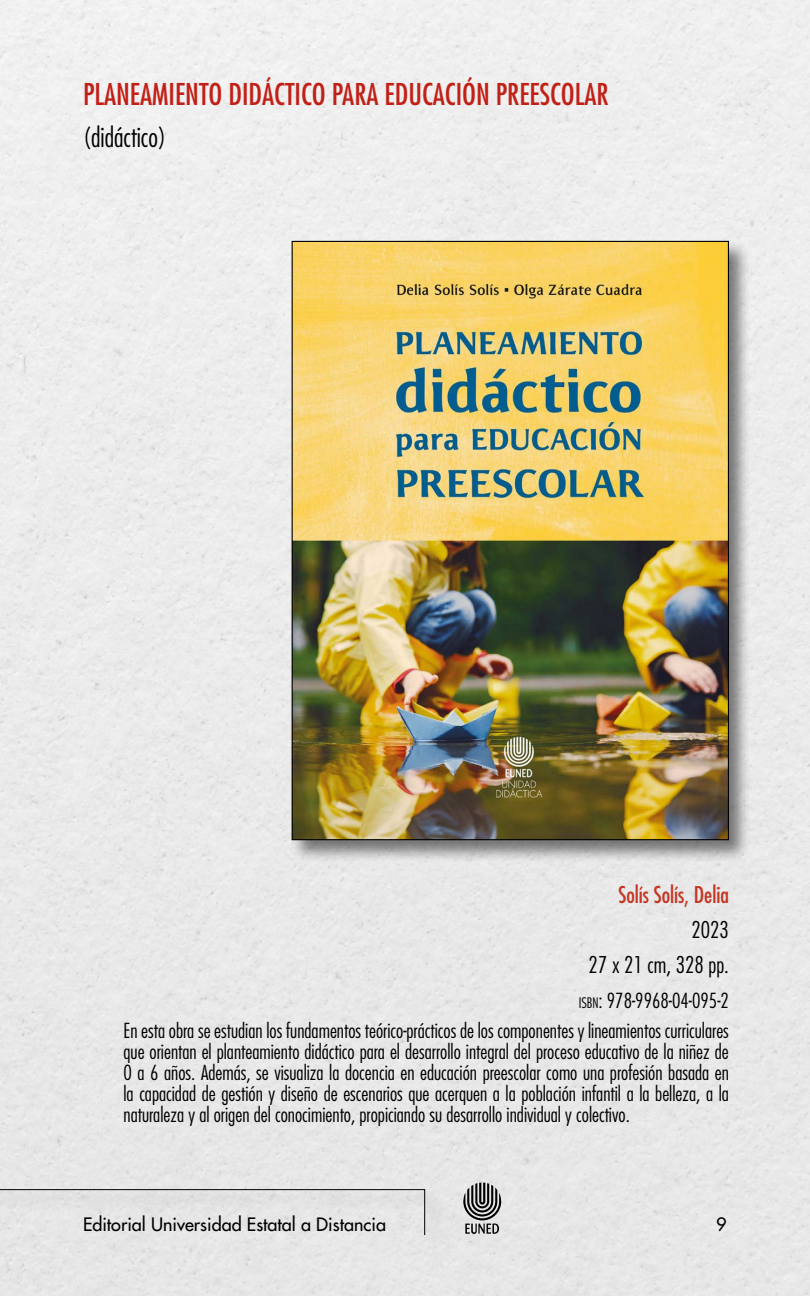
<style>
.page{position:relative;width:810px;height:1296px;background:#fff}
.page>*{position:absolute;margin:0;border:0;box-sizing:border-box;transform-origin:0 0}
.TITULO_DE_LA_OBRA{font:condensed 29.25px "Futura Std";color:#c12017}
.coleccion___o_genero{font:300 condensed 27px "Futura Std";color:#000}
.AUTOR{font:condensed 22.5px "Futura Std";color:#c53623}
.formato-paginas{font:300 condensed 22.5px "Futura Std";color:#000}
.Año{font:300 condensed 22.5px "Futura Std";color:#000}
.Descripción_de_libro{font:300 condensed 20.25px/20.7px "Futura Std";color:#000;text-align:justify}
.ISBNN{font:300 condensed 20.25px "Futura Std";color:#000}
.t1{font:500 18px "Futura Std";color:#000}
.s1{font-size:14.17px}
.s2{font-style:inherit}
</style>
<div class="page">
<svg style="left:463px;top:1182px;width:38px;height:52px;background:#8a8a8a"></svg>
<div style="left:0;top:1187px;width:447px;height:68px;background:#e6e6e6"></div>
<svg style="left:0;top:1189px;width:425px;height:47px"></svg>
<div style="left:289px;top:239px;width:463px;height:624px;background:#000;opacity:.5"></div>
<img style="left:294px;top:243px;width:433px;height:595px">
<p class="TITULO_DE_LA_OBRA" style="left:83px;top:77px;width:527px">PLANEAMIENTO DIDÁCTICO PARA EDUCACIÓN PREESCOLAR</p>
<p class="coleccion___o_genero" style="left:83px;top:121px;width:85px">(didáctico)</p>
<p class="AUTOR" style="left:618px;top:882px;width:112px">Solís Solís, Delia</p>
<p class="Año" style="left:692px;top:917px;width:39px">2023</p>
<p class="formato-paginas" style="left:589px;top:952px;width:142px">27 x 21 cm, 328 pp.</p>
<p class="ISBNN" style="left:579px;top:988px;width:152px"><span class="s1">isbn</span><span class="s2">:</span> 978-9968-04-095-2</p>
<p class="Descripción_de_libro" style="left:124px;top:1021px;width:607px">En esta obra se estudian los fundamentos teórico-prácticos de los componentes y lineamientos curriculares que orientan el planteamiento didáctico para el desarrollo integral del proceso educativo de la niñez de 0 a 6 años. Además, se visualiza la docencia en educación preescolar como una profesión basada en la capacidad de gestión y diseño de escenarios que acerquen a la población infantil a la belleza, a la naturaleza y al origen del conocimiento, propiciando su desarrollo individual y colectivo.</p>
<p class="t1" style="left:83px;top:1213px;width:305px">Editorial Universidad Estatal a Distancia</p>
<p class="t1" style="left:716px;top:1213px;width:12px">9</p>
</div>
